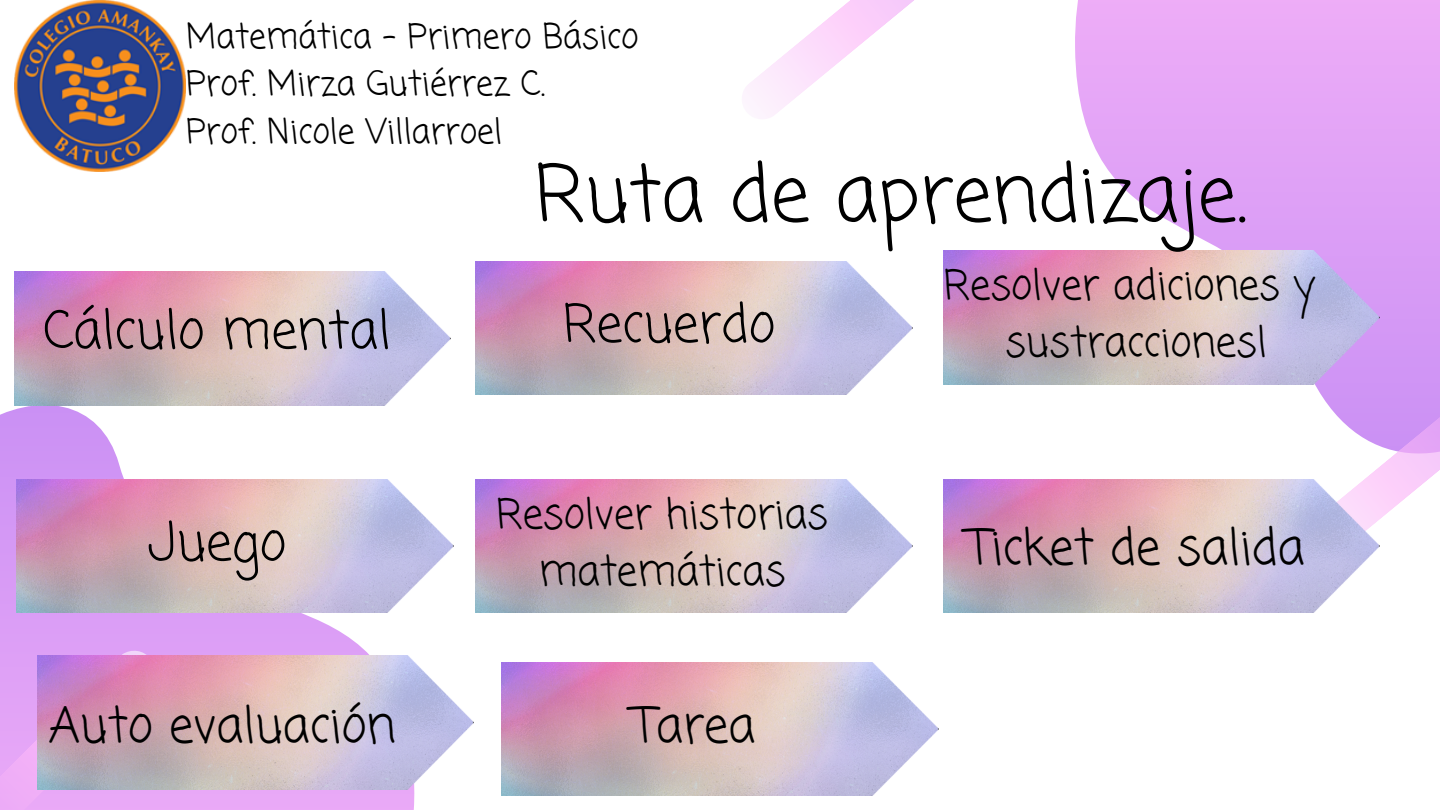
<style>
.page{position:relative;width:1440px;height:810px;background:#fff}
.page>*{position:absolute;margin:0;border:0;box-sizing:border-box;transform-origin:0 0}
.t1{font:78px "Coming Soon";color:#000}
.t2{font:52px "Coming Soon";color:#000}
.t3{font:49px "Coming Soon";color:#000}
.t4{font:41px/57px "Coming Soon";color:#000;text-align:center}
.t5{font:34px/47.2px "Coming Soon";color:#000}
</style>
<div class="page">
<svg style="left:1074px;top:0;width:366px;height:385px;fill:#e5a6f7"></svg>
<svg style="left:0;top:405px;width:415px;height:405px"></svg>
<svg style="left:742px;top:0;width:172px;height:119px"></svg>
<svg style="left:0;top:642px;width:163px;height:168px"></svg>
<svg style="left:1270px;top:319px;width:170px;height:200px"></svg>
<img style="left:14px;top:0;width:172px;height:172px">
<img style="left:14px;top:272px;width:437px;height:133px">
<img style="left:476px;top:261px;width:436px;height:134px">
<img style="left:943px;top:251px;width:437px;height:133px">
<img style="left:17px;top:479px;width:436px;height:134px">
<img style="left:476px;top:479px;width:436px;height:134px">
<img style="left:943px;top:479px;width:437px;height:134px">
<img style="left:37px;top:656px;width:437px;height:133px">
<img style="left:502px;top:662px;width:436px;height:134px">
<p class="t5" style="left:186px;top:15px;width:454px">Matemática - Primero Básico<br>Prof. Mirza Gutiérrez C.<br>Prof. Nicole Villarroel</p>
<h1 class="t1" style="left:534px;top:140px;width:713px">Ruta de aprendizaje.</h1>
<h2 class="t2" style="left:43px;top:294px;width:349px">Cálculo mental</h2>
<h2 class="t2" style="left:563px;top:288px;width:214px">Recuerdo</h2>
<h2 class="t2" style="left:148px;top:506px;width:139px">Juego</h2>
<p class="t4" style="left:496px;top:488px;width:333px">Resolver historias matemáticas</p>
<h3 class="t3" style="left:48px;top:692px;width:349px">Auto evaluación</h3>
<h3 class="t3" style="left:633px;top:692px;width:124px">Tarea</h3>
<p class="t4" style="left:944px;top:260px;width:373px">Resolver adiciones y sustraccionesl</p>
<h3 class="t3" style="left:968px;top:514px;width:338px">Ticket de salida</h3>
</div>
